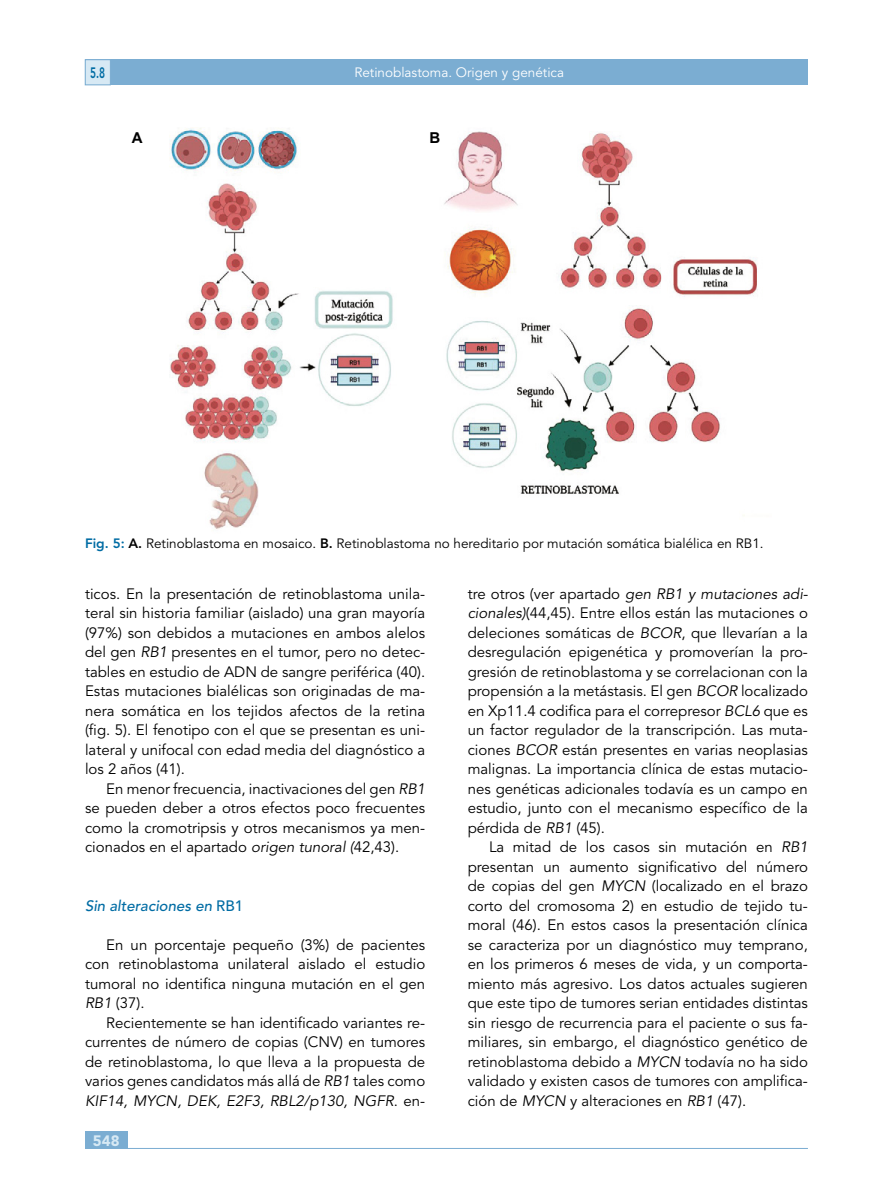
<style>
.page{position:relative;width:893px;height:1191px;background:#fff}
.page>*{position:absolute;margin:0;border:0;box-sizing:border-box;transform-origin:0 0}
.Texto_base{font:15px/19.5px "Avenir LT Std";color:#000;text-align:justify}
.Ladillo_3{font:italic 500 15px "Avenir LT Std";color:#006ca4}
.t1{font:900 15px "Avenir LT Std";color:#d7e9f4}
.t2{font:800 15px "Avenir LT Std";color:#006ca4;scale:.68 1}
.Texto_Base{font:700 15px "Arial";color:#000}
.Pie_Figura{font:13.5px "Avenir LT Std";color:#000}
.t3{font:13.5px "Avenir LT Std";color:#fff}
.s1{font-weight:800;color:#006ca4}
.s2{font-weight:800}
.s3{font-style:italic}
.s4{font-style:normal}
</style>
<div class="page">
<div style="left:85px;top:1131px;width:43px;height:17px;background:#7badd2"></div>
<div style="left:85px;top:60px;width:723px;height:25px;background:#7badd2"></div>
<div style="left:85px;top:60px;width:26px;height:25px;background:#d7e9f4;border:1px solid #7badd2"></div>
<hr style="left:85px;top:1148px;width:723px;height:1px;background:#7badd2">
<img style="left:169px;top:128px;width:589px;height:401px">
<p class="t2" style="left:90px;top:64px;width:24px">5.8</p>
<p class="t3" style="left:354px;top:65px;width:211px">Retinoblastoma. Origen y genética</p>
<p class="Texto_Base" style="left:132px;top:128px;width:12px">A</p>
<p class="Texto_Base" style="left:429px;top:128px;width:12px">B</p>
<p class="Pie_Figura" style="left:85px;top:535px;width:680px"><span class="s1">Fig. 5:</span> <span class="s2">A.</span> Retinoblastoma en mosaico. <span class="s2">B.</span> Retinoblastoma no hereditario por mutación somática bialélica en RB1.</p>
<p class="Texto_base" style="left:85px;top:584px;width:342px">ticos. En la presentación de retinoblastoma unila&shy;teral sin historia familiar (aislado) una gran mayoría (97%) son debidos a mutaciones en ambos alelos del gen <span class="s3">RB1</span> presentes en el tumor, pero no detec&shy;tables en estudio de ADN de sangre periférica (40).<br>Estas mutaciones bialélicas son originadas de ma&shy;nera somática en los tejidos afectos de la retina (fig. 5). El fenotipo con el que se presentan es uni&shy;lateral y unifocal con edad media del diagnóstico a los 2 años (41).</p>
<p class="Texto_base" style="left:85px;top:779px;width:342px;text-indent:21px">En menor frecuencia, inactivaciones del gen <span class="s3">RB1 </span>se pueden deber a otros efectos poco frecuentes como la cromotripsis y otros mecanismos ya men&shy;cionados en el apartado <span class="s3">origen tunoral (</span>42,43).</p>
<p class="Ladillo_3" style="left:85px;top:897px;width:160px">Sin alteraciones en <span class="s4">RB1</span></p>
<p class="Texto_base" style="left:85px;top:935px;width:342px;text-indent:21px">En un porcentaje pequeño (3%) de pacientes con retinoblastoma unilateral aislado el estudio tumoral no identifica ninguna mutación en el gen <span class="s3">RB1</span> (37).</p>
<p class="Texto_base" style="left:85px;top:1013px;width:342px;text-indent:21px">Recientemente se han identificado variantes re&shy;currentes de número de copias (CNV) en tumores de retinoblastoma, lo que lleva a la propuesta de varios genes candidatos más allá de <span class="s3">RB1</span> tales como <span class="s3">KIF14, MYCN, DEK, E2F3, RBL2/p130, NGFR</span>. en-</p>
<p class="t1" style="left:93px;top:1131px;width:28px">548</p>
<p class="Texto_base" style="left:468px;top:584px;width:342px">tre otros (ver apartado <span class="s3">gen RB1 y mutaciones adi&shy;cionales)</span>(44,45). Entre ellos están las mutaciones o deleciones somáticas de <span class="s3">BCOR</span>, que llevarían a la desregulación epigenética y promoverían la pro&shy;gresión de retinoblastoma y se correlacionan con la propensión a la metástasis. El gen <span class="s3">BCOR</span> localizado en Xp11.4 codifica para el correpresor <span class="s3">BCL6</span> que es un factor regulador de la transcripción. Las muta&shy;ciones <span class="s3">BCOR</span> están presentes en varias neoplasias malignas. La importancia clínica de estas mutacio&shy;nes genéticas adicionales todavía es un campo en estudio, junto con el mecanismo específico de la pérdida de <span class="s3">RB1</span> (45).</p>
<p class="Texto_base" style="left:468px;top:838px;width:342px;text-indent:21px">La mitad de los casos sin mutación en <span class="s3">RB1 </span>presentan un aumento significativo del número de copias del gen <span class="s3">MYCN</span> (localizado en el brazo corto del cromosoma 2) en estudio de tejido tu&shy;moral (46). En estos casos la presentación clínica se caracteriza por un diagnóstico muy temprano, en los primeros 6 meses de vida, y un comporta&shy;miento más agresivo. Los datos actuales sugieren que este tipo de tumores serian entidades distintas sin riesgo de recurrencia para el paciente o sus fa&shy;miliares, sin embargo, el diagnóstico genético de retinoblastoma debido a <span class="s3">MYCN</span> todavía no ha sido validado y existen casos de tumores con amplifica&shy;ción de <span class="s3">MYCN</span> y alteraciones en <span class="s3">RB1</span> (47).</p>
</div>
